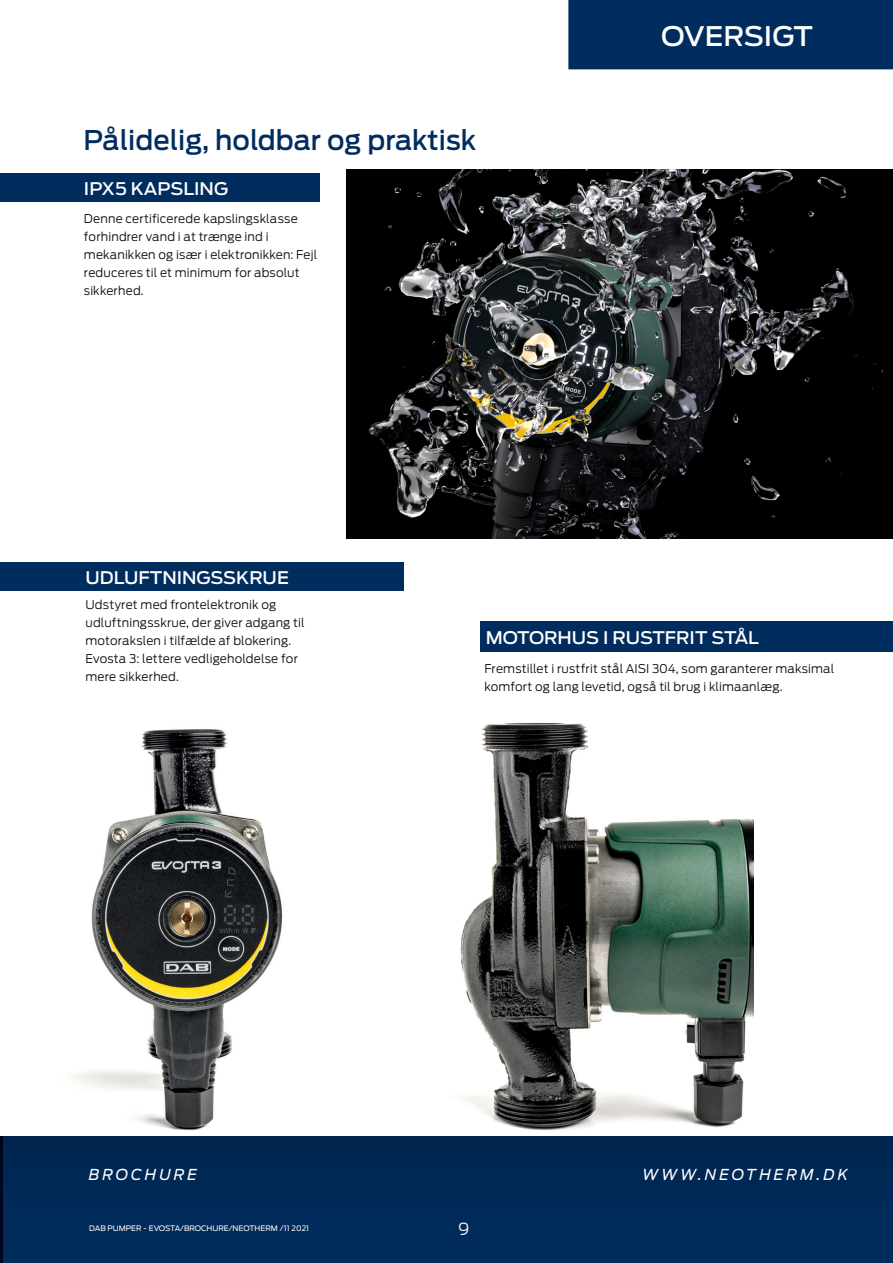
<style>
.page{position:relative;width:893px;height:1263px;background:#fff}
.page>*{position:absolute;margin:0;border:0;box-sizing:border-box;transform-origin:0 0}
.t1{font:500 27px "Antenna";color:#002d5e}
.t2{font:500 26.85px "Antenna";color:#fff;scale:1.04 1}
.t3{font:500 17.25px "Antenna";color:#fff;scale:1.04 1}
.t4{font:300 16.5px "Antenna";color:#fff}
.t5{font:italic 15px "Antenna";letter-spacing:.2em;color:#fff}
.Normale{font:300 12px/18px "Antenna";letter-spacing:.01em;color:#0c0a06}
.t6{font:7.5px "Antenna";color:#fff}
</style>
<div class="page">
<div style="left:0;top:1137px;width:893px;height:126px;background:#002957"></div>
<img style="left:460px;top:723px;width:293px;height:408px">
<img style="left:71px;top:729px;width:212px;height:402px">
<div style="left:1px;top:563px;width:403px;height:28px;background:#002d5e"></div>
<div style="left:0;top:174px;width:319px;height:28px;background:#002d5e"></div>
<div style="left:480px;top:622px;width:413px;height:30px;background:#002d5e"></div>
<img style="left:346px;top:170px;width:547px;height:368px">
<div style="left:568px;top:0;width:325px;height:69px;background:#002d5e"></div>
<p class="t1" style="left:84px;top:124px;width:394px">Pålidelig, holdbar og praktisk</p>
<p class="t3" style="left:84px;top:178px;width:140px">IPX5 KAPSLING</p>
<p class="Normale" style="left:84px;top:209px;width:235px">Denne certificerede kapslingsklasse forhindrer vand i at trænge ind i mekanikken og især i elektronikken: Fejl reduceres til et minimum for absolut sikkerhed.</p>
<p class="t2" style="left:661px;top:20px;width:147px">OVERSIGT</p>
<p class="t3" style="left:86px;top:567px;width:197px">UDLUFTNINGSSKRUE</p>
<p class="Normale" style="left:86px;top:595px;width:220px">Udstyret med frontelektronik og udluftningsskrue, der giver adgang til motorakslen i tilfælde af blokering.<br>Evosta 3: lettere vedligeholdelse for mere sikkerhed.</p>
<p class="t3" style="left:486px;top:628px;width:264px">MOTORHUS I RUSTFRIT STÅL</p>
<p class="Normale" style="left:484px;top:660px;width:351px">Fremstillet i rustfrit stål AISI 304, som garanterer maksimal komfort og lang levetid, også til brug i klimaanlæg.</p>
<p class="t5" style="left:89px;top:1166px;width:110px">BROCHURE</p>
<p class="t5" style="left:642px;top:1166px;width:207px">WWW.NEOTHERM.DK</p>
<p class="t6" style="left:89px;top:1224px;width:221px">DAB PUMPER - EVOSTA/BROCHURE/NEOTHERM /11 2021</p>
<h3 class="t4" style="left:458px;top:1219px;width:13px">9</h3>
</div>
